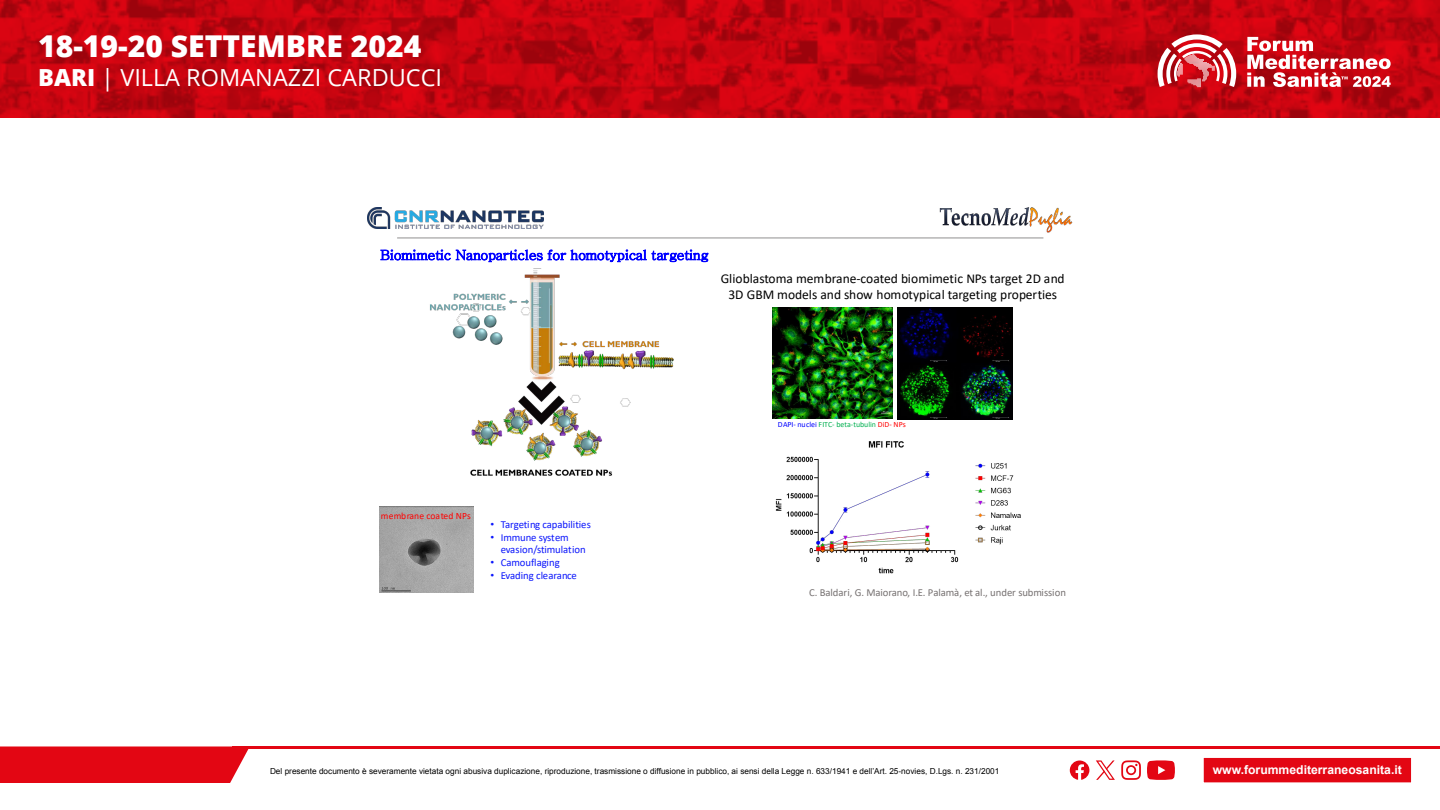
<style>
.page{position:relative;width:1440px;height:810px;background:#fff}
.page>*{position:absolute;margin:0;border:0;box-sizing:border-box;transform-origin:0 0}
.t1{font:800 30.08px "Open Sans";color:#fff}
.t2{font:23.55px "Open Sans";color:#fff}
.t3{font:13.5px/16.4px "Calibri";letter-spacing:-.005em;color:#000;text-align:center}
.t4{font:13.5px "Batang";color:#00f}
.t5{font:700 12.15px "Arial";color:#fff}
.t6{font:10.73px/12.4px "Calibri";letter-spacing:-.01em;color:#0c17fc}
.t7{font:10.73px "Calibri";letter-spacing:-.005em;color:#767171}
.t8{font:9.6px "Calibri";letter-spacing:.005em;color:#f00}
.t9{font:8.25px "Arial";color:#000}
.t10{font:7.88px "Calibri";letter-spacing:-.005em;color:#00b050}
.s1{font-weight:800}
.s2{font-family:"Arial"}
.s3{color:#00f}
.s4{color:#f00}
</style>
<div class="page">
<div style="left:0;top:746px;width:249px;height:37px;background:#e30613"></div>
<hr style="left:232px;top:746px;width:1208px;height:3px;background:#e30613">
<div style="left:1203px;top:757px;width:209px;height:27px;background:#e30613;border:1px solid #fff"></div>
<svg style="left:1121px;top:760px;width:20px;height:20px"></svg>
<svg style="left:1147px;top:760px;width:28px;height:20px"></svg>
<svg style="left:1070px;top:761px;width:19px;height:19px"></svg>
<svg style="left:1096px;top:760px;width:19px;height:20px"></svg>
<svg style="left:0;top:0;width:1440px;height:117px;background:#c2040f"></svg>
<svg style="left:1158px;top:34px;width:78px;height:53px"></svg>
<svg style="left:1247px;top:37px;width:144px;height:50px"></svg>
<img style="left:367px;top:208px;width:176px;height:21px">
<hr style="left:397px;top:237px;width:646px;height:1px;background:#9d9c9c">
<img style="left:939px;top:207px;width:134px;height:26px">
<img style="left:380px;top:507px;width:94px;height:85px">
<img style="left:775px;top:441px;width:246px;height:133px">
<img style="left:772px;top:308px;width:120px;height:110px">
<img style="left:898px;top:308px;width:114px;height:112px">
<img style="left:430px;top:268px;width:244px;height:208px">
<h1 class="t1" style="left:38px;top:24px;width:385px">18-19-20 SETTEMBRE 2024</h1>
<h2 class="t2" style="left:38px;top:62px;width:406px"><span class="s1">BARI</span> | VILLA ROMANAZZI CARDUCCI</h2>
<h3 class="t4" style="left:380px;top:248px;width:330px">Biomimetic Nanoparticles for homotypical targeting</h3>
<h3 class="t3" style="left:721px;top:270px;width:345px">Glioblastoma membrane-coated biomimetic NPs target 2D and<br>3D GBM models and show homotypical targeting properties</h3>
<p class="t8" style="left:381px;top:509px;width:92px">membrane coated NPs</p>
<h3 class="t6" style="left:491px;top:518px;width:102px"><span class="s2">•</span> Targeting capabilities</h3>
<h3 class="t6" style="left:501px;top:531px;width:86px;text-indent:-10px"><span class="s2">•</span> Immune system evasion/stimulation</h3>
<h3 class="t6" style="left:491px;top:556px;width:71px"><span class="s2">•</span> Camouflaging</h3>
<h3 class="t6" style="left:491px;top:569px;width:88px"><span class="s2">•</span> Evading clearance</h3>
<p class="t10" style="left:778px;top:419px;width:129px"><span class="s3">DAPI- nuclei</span> FITC- beta-tubulin <span class="s4">DiD- NPs</span></p>
<h3 class="t7" style="left:809px;top:585px;width:258px">C. Baldari, G. Maiorano, I.E. Palamà, et al., under submission</h3>
<p class="t9" style="left:270px;top:766px;width:731px">Del presente documento è severamente vietata ogni abusiva duplicazione, riproduzione, trasmissione o diffusione in pubblico, ai sensi della Legge n. 633/1941 e dell’Art. 25-novies, D.Lgs. n. 231/2001</p>
<h3 class="t5" style="left:1213px;top:762px;width:191px">www.forummediterraneosanita.it</h3>
</div>
